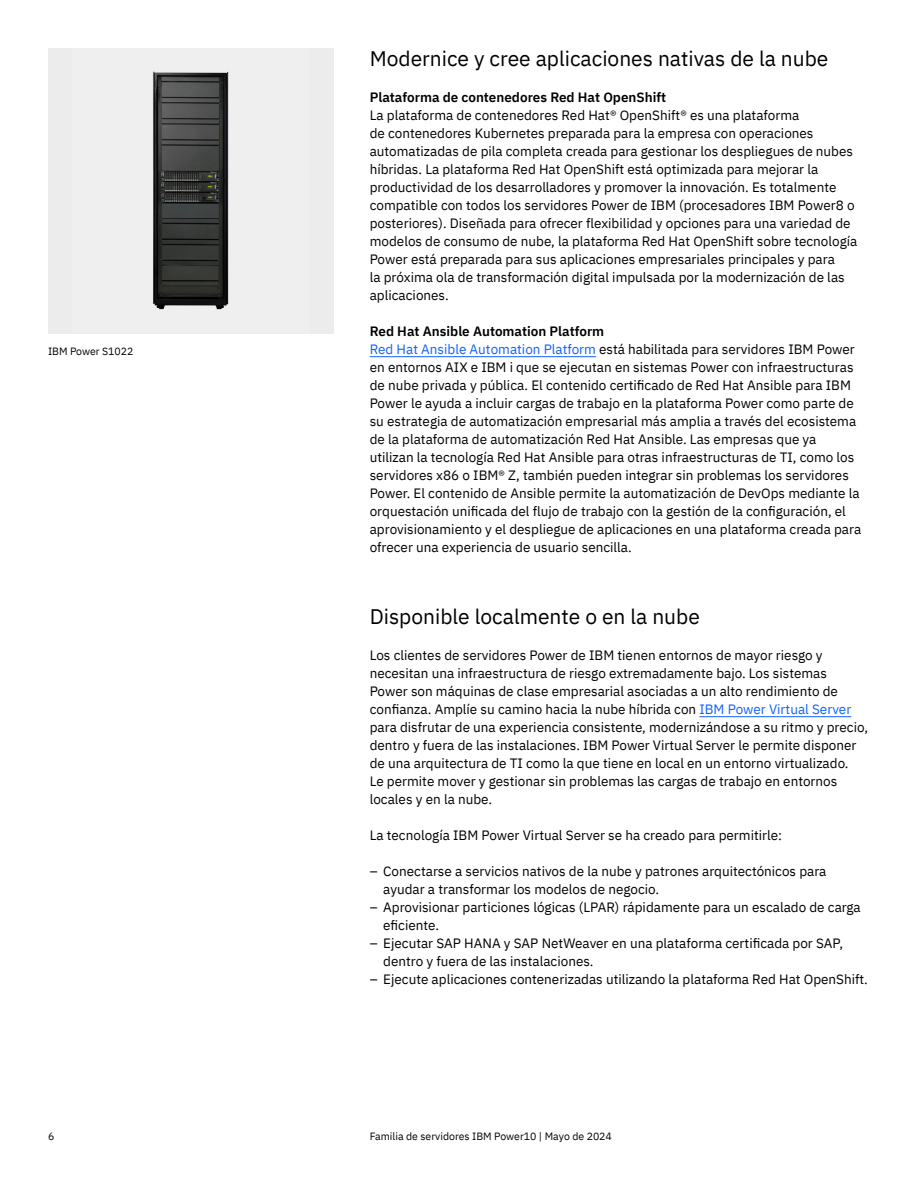
<style>
.page{position:relative;width:918px;height:1188px;background:#fff}
.page>*{position:absolute;margin:0;border:0;box-sizing:border-box;transform-origin:0 0}
.Heading{font:21px "IBM Plex Sans";color:#000}
.Body_text{font:13.5px/18px "IBM Plex Sans";color:#000}
.List_bulleted_1{font:13.5px/18px "IBM Plex Sans";color:#000}
.Subheading{font:600 13.5px "IBM Plex Sans";color:#000}
.Caption_image-aligne{font:10.5px "IBM Plex Sans";color:#000}
.s1{color:#0f62fe}
</style>
<div class="page">
<div style="left:48px;top:48px;width:286px;height:286px;background:#efefef"></div>
<img style="left:153px;top:71px;width:76px;height:239px">
<hr style="left:370px;top:356px;width:226px;height:1px;background:#0f62fe">
<hr style="left:699px;top:716px;width:152px;height:1px;background:#0f62fe">
<p class="Caption_image-aligne" style="left:48px;top:344px;width:87px">IBM Power S1022</p>
<h3 class="Heading" style="left:370px;top:43px;width:460px">Modernice y cree aplicaciones nativas de la nube</h3>
<h4 class="Subheading" style="left:370px;top:87px;width:298px">Plataforma de contenedores Red Hat OpenShift</h4>
<p class="Body_text" style="left:370px;top:105px;width:489px">La plataforma de contenedores Red Hat® OpenShift® es una plataforma<br>de contenedores Kubernetes preparada para la empresa con operaciones automatizadas de pila completa creada para gestionar los despliegues de nubes híbridas. La plataforma Red Hat OpenShift está optimizada para mejorar la productividad de los desarrolladores y promover la innovación. Es totalmente compatible con todos los servidores Power de IBM (procesadores IBM Power8 o posteriores). Diseñada para ofrecer flexibilidad y opciones para una variedad de modelos de consumo de nube, la plataforma Red Hat OpenShift sobre tecnología Power está preparada para sus aplicaciones empresariales principales y para<br>la próxima ola de transformación digital impulsada por la modernización de las aplicaciones.</p>
<h4 class="Subheading" style="left:370px;top:321px;width:236px">Red Hat Ansible Automation Platform</h4>
<p class="Body_text" style="left:370px;top:339px;width:493px"><span class="s1">Red Hat Ansible Automation Platform</span> está habilitada para servidores IBM Power en entornos AIX e IBM i que se ejecutan en sistemas Power con infraestructuras de nube privada y pública. El contenido certificado de Red Hat Ansible para IBM Power le ayuda a incluir cargas de trabajo en la plataforma Power como parte de su estrategia de automatización empresarial más amplia a través del ecosistema de la plataforma de automatización Red Hat Ansible. Las empresas que ya utilizan la tecnología Red Hat Ansible para otras infraestructuras de TI, como los servidores x86 o IBM® Z, también pueden integrar sin problemas los servidores Power. El contenido de Ansible permite la automatización de DevOps mediante la orquestación unificada del flujo de trabajo con la gestión de la configuración, el aprovisionamiento y el despliegue de aplicaciones en una plataforma creada para ofrecer una experiencia de usuario sencilla.</p>
<h3 class="Heading" style="left:370px;top:601px;width:332px">Disponible localmente o en la nube</h3>
<p class="Body_text" style="left:370px;top:645px;width:500px">Los clientes de servidores Power de IBM tienen entornos de mayor riesgo y necesitan una infraestructura de riesgo extremadamente bajo. Los sistemas Power son máquinas de clase empresarial asociadas a un alto rendimiento de confianza. Amplíe su camino hacia la nube híbrida con <span class="s1">IBM Power Virtual Server </span>para disfrutar de una experiencia consistente, modernizándose a su ritmo y precio, dentro y fuera de las instalaciones. IBM Power Virtual Server le permite disponer de una arquitectura de TI como la que tiene en local en un entorno virtualizado.<br>Le permite mover y gestionar sin problemas las cargas de trabajo en entornos locales y en la nube.</p>
<p class="Body_text" style="left:370px;top:825px;width:414px">La tecnología IBM Power Virtual Server se ha creado para permitirle:</p>
<p class="List_bulleted_1" style="left:383px;top:861px;width:445px;text-indent:-14px">– Conectarse a servicios nativos de la nube y patrones arquitectónicos para ayudar a transformar los modelos de negocio.</p>
<p class="List_bulleted_1" style="left:383px;top:897px;width:479px;text-indent:-14px">– Aprovisionar particiones lógicas (LPAR) rápidamente para un escalado de carga eficiente.</p>
<p class="List_bulleted_1" style="left:383px;top:933px;width:461px;text-indent:-14px">– Ejecutar SAP HANA y SAP NetWeaver en una plataforma certificada por SAP, dentro y fuera de las instalaciones.</p>
<p class="List_bulleted_1" style="left:370px;top:969px;width:500px">– Ejecute aplicaciones contenerizadas utilizando la plataforma Red Hat OpenShift.</p>
<p class="Caption_image-aligne" style="left:48px;top:1128px;width:8px">6</p>
<p class="Caption_image-aligne" style="left:370px;top:1128px;width:244px">Familia de servidores IBM Power10 | Mayo de 2024</p>
</div>
